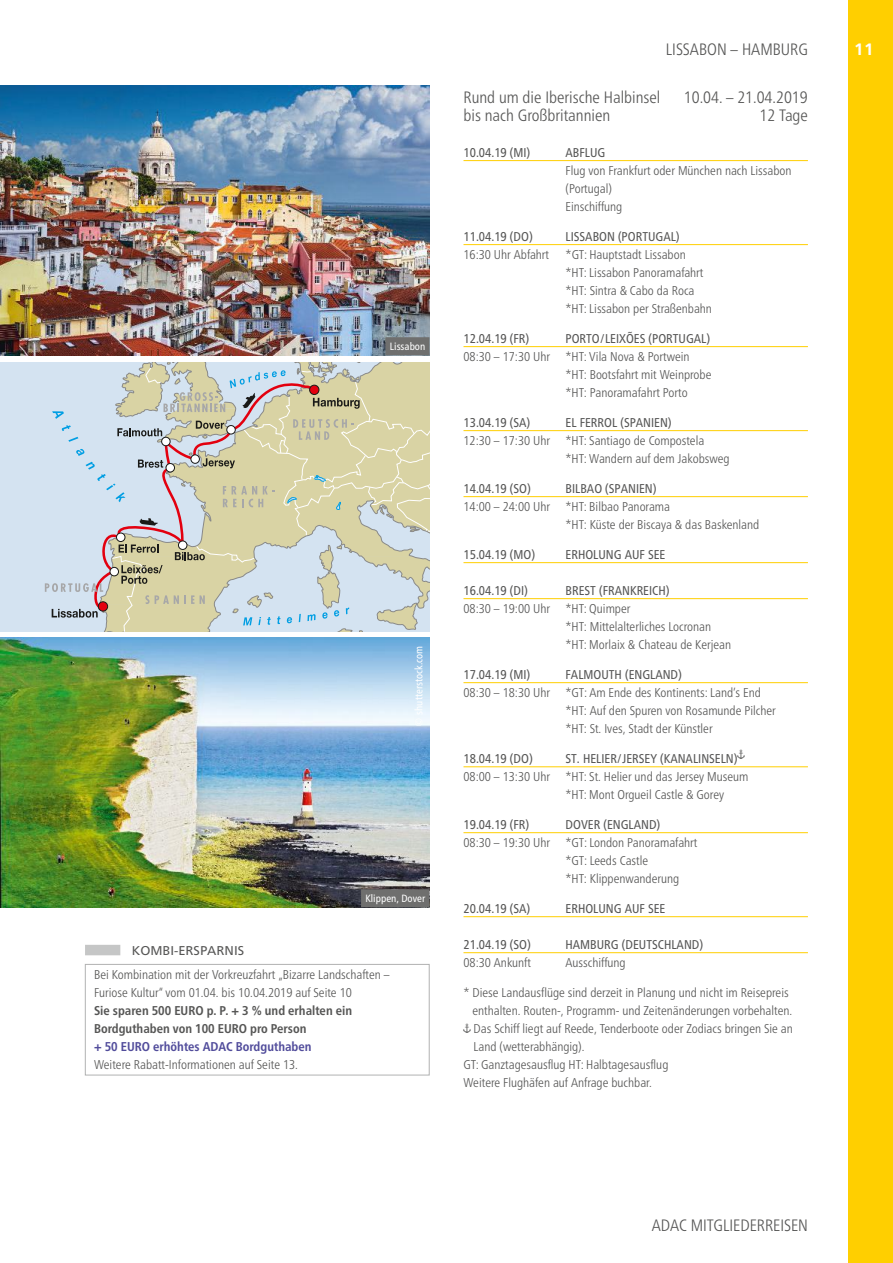
<style>
.page{position:relative;width:893px;height:1263px;background:#fff}
.page>*{position:absolute;margin:0;border:0;box-sizing:border-box;transform-origin:0 0}
.t1{font:300 condensed 16.5px "Frutiger Neue LT Pro";color:#565655}
.t2{font:700 16.5px "Frutiger Neue LT Com";color:#fff}
.t3{font:300 condensed 12.75px/18px "Frutiger Neue LT Pro";color:#565655}
.t4{font:condensed 12.75px "Frutiger Neue LT Pro";color:#565655}
.t5{font:700 condensed 12.75px/18px "Frutiger Neue LT Pro";color:#565655}
.t6{font:700 condensed 12.75px "Frutiger Neue LT Pro";color:#514c9b}
.t7{font:12.75px "Frutiger Neue LT Com";color:#565655}
.t8{font:condensed 10.5px "Frutiger Neue LT Pro";color:#fff}
.s1{font-family:"DERPI2015";font-weight:400;font-stretch:normal}
</style>
<div class="page">
<div style="left:848px;top:0;width:45px;height:1263px;background:#ffcf00"></div>
<hr style="left:463px;top:160px;width:345px;height:1px;background:#ffcf00">
<hr style="left:463px;top:244px;width:345px;height:1px;background:#ffcf00">
<hr style="left:463px;top:346px;width:345px;height:1px;background:#ffcf00">
<hr style="left:463px;top:430px;width:345px;height:1px;background:#ffcf00">
<hr style="left:463px;top:496px;width:345px;height:1px;background:#ffcf00">
<hr style="left:463px;top:562px;width:345px;height:1px;background:#ffcf00">
<hr style="left:463px;top:598px;width:345px;height:1px;background:#ffcf00">
<hr style="left:463px;top:682px;width:345px;height:1px;background:#ffcf00">
<hr style="left:463px;top:766px;width:345px;height:1px;background:#ffcf00">
<hr style="left:463px;top:832px;width:345px;height:1px;background:#ffcf00">
<hr style="left:463px;top:916px;width:345px;height:1px;background:#ffcf00">
<hr style="left:463px;top:952px;width:345px;height:1px;background:#ffcf00">
<div style="left:0;top:362px;width:429px;height:269px;background:#d4e3f1"></div>
<svg style="left:45px;top:362px;width:384px;height:269px"></svg>
<img style="left:0;top:85px;width:429px;height:270px">
<div style="left:385px;top:337px;width:44px;height:18px;background:#6f6f6e"></div>
<div style="left:85px;top:964px;width:344px;height:111px;border:1px solid #b1b2b2"></div>
<div style="left:85px;top:945px;width:35px;height:10px;background:#c5c6c6"></div>
<img style="left:0;top:637px;width:429px;height:270px">
<div style="left:361px;top:889px;width:68px;height:18px;background:#6f6f6e"></div>
<p class="t8" style="left:390px;top:340px;width:37px">Lissabon</p>
<p class="t8" style="left:413px;top:727px;width:82px;rotate:-90deg">© shutterstock.com</p>
<p class="t7" style="left:132px;top:943px;width:114px">KOMBI-ERSPARNIS</p>
<p class="t8" style="left:365px;top:892px;width:61px">Klippen, Dover</p>
<p class="t3" style="left:94px;top:966px;width:297px">Bei Kombination mit der Vorkreuzfahrt „Bizarre Landschaften –<br>Furiose Kultur“ vom 01.04. bis 10.04.2019 auf Seite 10</p>
<p class="t5" style="left:94px;top:1002px;width:260px">Sie sparen 500 EURO p. P. + 3 % und erhalten ein<br>Bordguthaben von 100 EURO pro Person</p>
<p class="t6" style="left:94px;top:1039px;width:219px">+ 50 EURO erhöhtes ADAC Bordguthaben</p>
<p class="t3" style="left:94px;top:1056px;width:205px">Weitere Rabatt-Informationen auf Seite 13.</p>
<p class="t1" style="left:666px;top:40px;width:144px">LISSABON – HAMBURG</p>
<p class="t2" style="left:854px;top:40px;width:21px">11</p>
<p class="t1" style="left:463px;top:88px;width:198px">Rund um die Iberische Halbinsel</p>
<p class="t1" style="left:684px;top:88px;width:125px">10.04. – 21.04.2019</p>
<p class="t1" style="left:463px;top:106px;width:148px">bis nach Großbritannien</p>
<p class="t1" style="left:759px;top:106px;width:50px">12 Tage</p>
<p class="t4" style="left:463px;top:145px;width:68px">10.04.19 (MI)</p>
<p class="t4" style="left:566px;top:145px;width:41px">ABFLUG</p>
<p class="t3" style="left:566px;top:162px;width:227px">Flug von Frankfurt oder München nach Lissabon (Portugal)<br>Einschiffung</p>
<p class="t4" style="left:463px;top:229px;width:71px">11.04.19 (DO)</p>
<p class="t4" style="left:566px;top:229px;width:115px">LISSABON (PORTUGAL)</p>
<p class="t3" style="left:463px;top:246px;width:87px">16:30 Uhr Abfahrt</p>
<p class="t3" style="left:566px;top:246px;width:148px">*GT: Hauptstadt Lissabon<br>*HT: Lissabon Panoramafahrt *HT: Sintra &amp; Cabo da Roca *HT: Lissabon per Straßenbahn</p>
<p class="t4" style="left:463px;top:331px;width:67px">12.04.19 (FR)</p>
<p class="t4" style="left:566px;top:331px;width:146px">PORTO/LEIXÕES (PORTUGAL)</p>
<p class="t3" style="left:566px;top:348px;width:147px;text-indent:-102px">08:30 – 17:30 Uhr *HT: Vila Nova &amp; Portwein *HT: Bootsfahrt mit Weinprobe *HT: Panoramafahrt Porto</p>
<p class="t4" style="left:463px;top:415px;width:68px">13.04.19 (SA)</p>
<p class="t4" style="left:566px;top:415px;width:107px">EL FERROL (SPANIEN)</p>
<p class="t3" style="left:566px;top:432px;width:166px;text-indent:-102px">12:30 – 17:30 Uhr *HT: Santiago de Compostela<br>*HT: Wandern auf dem Jakobsweg</p>
<p class="t4" style="left:463px;top:481px;width:69px">14.04.19 (SO)</p>
<p class="t4" style="left:566px;top:481px;width:92px">BILBAO (SPANIEN)</p>
<p class="t3" style="left:566px;top:498px;width:195px;text-indent:-102px">14:00 – 24:00 Uhr *HT: Bilbao Panorama<br>*HT: Küste der Biscaya &amp; das Baskenland</p>
<p class="t4" style="left:463px;top:547px;width:73px">15.04.19 (MO)</p>
<p class="t4" style="left:566px;top:547px;width:101px">ERHOLUNG AUF SEE</p>
<p class="t4" style="left:463px;top:583px;width:66px">16.04.19 (DI)</p>
<p class="t4" style="left:566px;top:583px;width:105px">BREST (FRANKREICH)</p>
<p class="t3" style="left:566px;top:600px;width:167px;text-indent:-102px">08:30 – 19:00 Uhr *HT: Quimper<br>*HT: Mittelalterliches Locronan *HT: Morlaix &amp; Chateau de Kerjean</p>
<p class="t4" style="left:463px;top:667px;width:68px">17.04.19 (MI)</p>
<p class="t4" style="left:566px;top:667px;width:118px">FALMOUTH (ENGLAND)</p>
<p class="t3" style="left:566px;top:684px;width:212px;text-indent:-102px">08:30 – 18:30 Uhr *GT: Am Ende des Kontinents: Land’s End *HT: Auf den Spuren von Rosamunde Pilcher *HT: St. Ives, Stadt der Künstler</p>
<p class="t4" style="left:463px;top:751px;width:71px">18.04.19 (DO)</p>
<p class="t4" style="left:566px;top:751px;width:181px">ST. HELIER/JERSEY (KANALINSELN)<sup>u</sup></p>
<p class="t3" style="left:463px;top:768px;width:286px">08:00 – 13:30 Uhr *HT: St. Helier und das Jersey Museum</p>
<p class="t3" style="left:566px;top:786px;width:160px">*HT: Mont Orgueil Castle &amp; Gorey</p>
<p class="t4" style="left:463px;top:817px;width:67px">19.04.19 (FR)</p>
<p class="t4" style="left:566px;top:817px;width:96px">DOVER (ENGLAND)</p>
<p class="t3" style="left:566px;top:834px;width:133px;text-indent:-102px">08:30 – 19:30 Uhr *GT: London Panoramafahrt *GT: Leeds Castle<br>*HT: Klippenwanderung</p>
<p class="t4" style="left:463px;top:901px;width:68px">20.04.19 (SA)</p>
<p class="t4" style="left:566px;top:901px;width:101px">ERHOLUNG AUF SEE</p>
<p class="t4" style="left:463px;top:937px;width:69px">21.04.19 (SO)</p>
<p class="t4" style="left:566px;top:937px;width:139px">HAMBURG (DEUTSCHLAND)</p>
<p class="t3" style="left:463px;top:954px;width:69px">08:30 Ankunft</p>
<p class="t3" style="left:566px;top:954px;width:62px">Ausschiffung</p>
<p class="t3" style="left:463px;top:984px;width:327px">* Diese Landausflüge sind derzeit in Planung und nicht im Reisepreis</p>
<p class="t3" style="left:472px;top:1002px;width:321px">enthalten. Routen-, Programm- und Zeitenänderungen vorbehalten.</p>
<p class="t3" style="left:463px;top:1020px;width:331px"><span class="s1">u</span> Das Schiff liegt auf Reede, Tenderboote oder Zodiacs bringen Sie an</p>
<p class="t3" style="left:474px;top:1038px;width:112px">Land (wetterabhängig).</p>
<p class="t3" style="left:463px;top:1056px;width:206px">GT: Ganztagesausflug HT: Halbtagesausflug</p>
<p class="t3" style="left:463px;top:1074px;width:190px">Weitere Flughäfen auf Anfrage buchbar.</p>
<p class="t1" style="left:652px;top:1216px;width:158px">ADAC MITGLIEDERREISEN</p>
</div>
